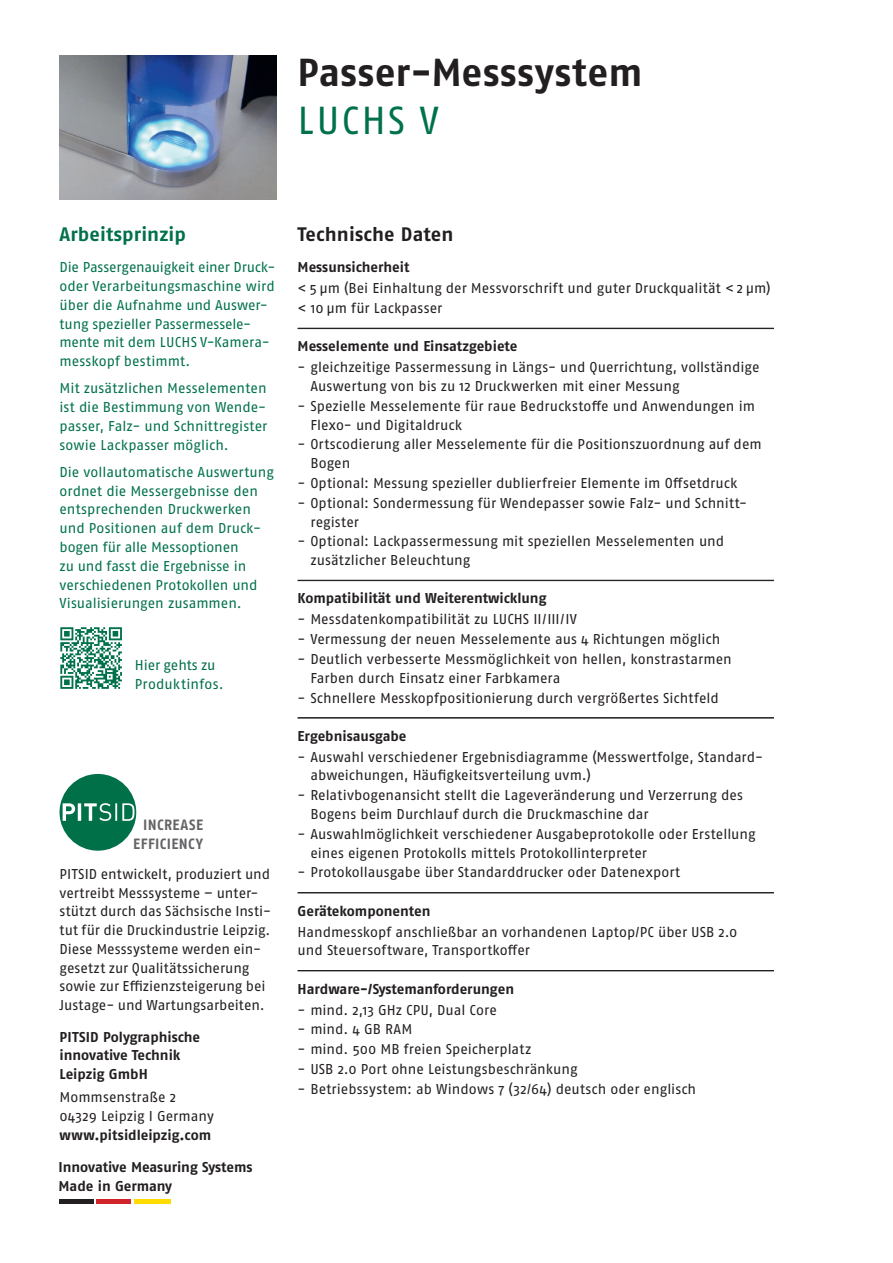
<style>
.page{position:relative;width:893px;height:1263px;background:#fff}
.page>*{position:absolute;margin:0;border:0;box-sizing:border-box;transform-origin:0 0}
.t1{font:700 39px "Fago Pro";letter-spacing:.015em;color:#231f20}
.t2{font:39px "Fago Pro";letter-spacing:.055em;color:#00714c}
.t3{font:700 19.5px "Fago Pro";letter-spacing:.005em;color:#231f20}
.t4{font:700 19.5px "Fago Pro";letter-spacing:.005em;color:#00714c}
.t5{font:700 14.85px/19.2px "Fago Pro";letter-spacing:.03em;color:#636366;text-align:right;scale:.95 1}
.t6{font:14.25px/18.8px "Fago Pro";color:#231f20}
.t7{font:14.25px/18.8px "Fago Pro";color:#00714c}
.t8{font:700 14.25px/18.8px "Fago Pro";letter-spacing:-.005em;color:#231f20}
.t9{font:14.25px/18.8px "Fago Pro";color:#007049}
</style>
<div class="page">
<hr style="left:298px;top:328px;width:476px;height:1px;background:#231f20">
<hr style="left:298px;top:580px;width:476px;height:1px;background:#231f20">
<hr style="left:298px;top:717px;width:476px;height:1px;background:#231f20">
<hr style="left:298px;top:718px;width:476px;height:1px;background:#231f20">
<hr style="left:298px;top:892px;width:476px;height:1px;background:#231f20">
<hr style="left:298px;top:893px;width:476px;height:1px;background:#231f20">
<hr style="left:298px;top:970px;width:476px;height:1px;background:#231f20">
<hr style="left:298px;top:971px;width:476px;height:1px;background:#231f20">
<img style="left:60px;top:55px;width:216px;height:145px">
<svg style="left:60px;top:627px;width:62px;height:62px"></svg>
<div style="left:60px;top:774px;width:76px;height:77px;background:#007049;border-radius:50%"></div>
<svg style="left:63px;top:803px;width:72px;height:18px"></svg>
<hr style="left:60px;top:1199px;width:34px;height:4px;background:#231f20">
<hr style="left:97px;top:1199px;width:34px;height:4px;background:#d1232a">
<hr style="left:134px;top:1199px;width:36px;height:4px;background:#ffdb01">
<h1 class="t1" style="left:298px;top:49px;width:346px">Passer-Messsystem</h1>
<h1 class="t2" style="left:298px;top:97px;width:143px">LUCHS V</h1>
<h2 class="t4" style="left:60px;top:222px;width:128px">Arbeitsprinzip</h2>
<p class="t7" style="left:60px;top:258px;width:217px">Die Passergenauigkeit einer Druck&shy;oder Verarbeitungsmaschine wird über die Aufnahme und Auswer&shy;tung spezieller Passermessele&shy;mente mit dem LUCHS V-Kamera&shy;messkopf bestimmt.</p>
<p class="t7" style="left:60px;top:379px;width:209px;text-align:justify">Mit zusätzlichen Messelementen ist die Bestimmung von Wende&shy;passer, Falz- und Schnittregister sowie Lackpasser möglich.</p>
<p class="t7" style="left:60px;top:463px;width:216px">Die vollautomatische Auswertung ordnet die Messergebnisse den entsprechenden Druckwerken und Positionen auf dem Druck&shy;bogen für alle Messoptionen<br>zu und fasst die Ergebnisse in verschiedenen Protokollen und<br>Visualisierungen zusammen.</p>
<p class="t9" style="left:135px;top:656px;width:90px">Hier gehts zu<br>Produktinfos.</p>
<p class="t5" style="left:133px;top:815px;width:75px">INCREASE<br>EFFICIENCY</p>
<p class="t6" style="left:60px;top:864px;width:213px">PITSID entwickelt, produziert und vertreibt Messsysteme – unter&shy;stützt durch das Sächsische Insti&shy;tut für die Druckindustrie Leipzig.<br>Diese Messsysteme werden ein&shy;gesetzt zur Qualitätssicherung sowie zur Effizienzsteigerung bei Justage- und Wartungsarbeiten.</p>
<p class="t8" style="left:60px;top:1027px;width:142px">PITSID Polygraphische innovative Technik<br>Leipzig GmbH</p>
<p class="t6" style="left:60px;top:1088px;width:156px">Mommsenstraße 2<br>04329 Leipzig Ⅰ Germany</p>
<p class="t8" style="left:60px;top:1125px;width:153px">www.pitsidleipzig.com</p>
<p class="t8" style="left:58px;top:1157px;width:196px">Innovative Measuring Systems<br>Made in Germany</p>
<h2 class="t3" style="left:298px;top:222px;width:157px">Technische Daten</h2>
<p class="t8" style="left:298px;top:258px;width:113px">Messunsicherheit</p>
<p class="t6" style="left:298px;top:278px;width:474px;line-height:19.8px">&lt; 5 µm (Bei Einhaltung der Messvorschrift und guter Druckqualität &lt; 2 µm) &lt; 10 µm für Lackpasser</p>
<p class="t8" style="left:298px;top:337px;width:221px">Messelemente und Einsatzgebiete</p>
<p class="t6" style="left:310px;top:358px;width:451px;text-indent:-13px">- gleichzeitige Passermessung in Längs- und Querrichtung, vollständige<br>Auswertung von bis zu 12 Druckwerken mit einer Messung</p>
<p class="t6" style="left:310px;top:396px;width:446px;text-indent:-13px">- Spezielle Messelemente für raue Bedruckstoffe und Anwendungen im<br>Flexo- und Digitaldruck</p>
<p class="t6" style="left:310px;top:435px;width:453px;text-indent:-13px">- Ortscodierung aller Messelemente für die Positionszuordnung auf dem<br>Bogen</p>
<p class="t6" style="left:298px;top:474px;width:441px">- Optional: Messung spezieller dublierfreier Elemente im Offsetdruck</p>
<p class="t6" style="left:310px;top:493px;width:438px;text-indent:-13px">- Optional: Sondermessung für Wendepasser sowie Falz- und Schnitt&shy;register</p>
<p class="t6" style="left:310px;top:532px;width:415px;text-indent:-13px">- Optional: Lackpassermessung mit speziellen Messelementen und zusätzlicher Beleuchtung</p>
<p class="t8" style="left:298px;top:589px;width:251px">Kompatibilität und Weiterentwicklung</p>
<p class="t6" style="left:298px;top:610px;width:281px">- Messdatenkompatibilität zu LUCHS II/III/IV</p>
<p class="t6" style="left:298px;top:630px;width:424px">- Vermessung der neuen Messelemente aus 4 Richtungen möglich</p>
<p class="t6" style="left:310px;top:649px;width:423px;text-indent:-13px">- Deutlich verbesserte Messmöglichkeit von hellen, konstrastarmen<br>Farben durch Einsatz einer Farbkamera</p>
<p class="t6" style="left:298px;top:688px;width:423px">- Schnellere Messkopfpositionierung durch vergrößertes Sichtfeld</p>
<p class="t8" style="left:298px;top:726px;width:110px">Ergebnisausgabe</p>
<p class="t6" style="left:310px;top:747px;width:454px;text-indent:-13px">- Auswahl verschiedener Ergebnisdiagramme (Messwertfolge, Standard&shy;abweichungen, Häufigkeitsverteilung uvm.)</p>
<p class="t6" style="left:310px;top:786px;width:434px;text-indent:-13px">- Relativbogenansicht stellt die Lageveränderung und Verzerrung des<br>Bogens beim Durchlauf durch die Druckmaschine dar</p>
<p class="t6" style="left:310px;top:824px;width:447px;text-indent:-13px">- Auswahlmöglichkeit verschiedener Ausgabeprotokolle oder Erstellung eines eigenen Protokolls mittels Protokollinterpreter</p>
<p class="t6" style="left:298px;top:863px;width:384px">- Protokollausgabe über Standarddrucker oder Datenexport</p>
<p class="t8" style="left:298px;top:901px;width:134px">Gerätekomponenten</p>
<p class="t6" style="left:298px;top:922px;width:441px">Handmesskopf anschließbar an vorhandenen Laptop/PC über USB 2.0 und Steuersoftware, Transportkoffer</p>
<p class="t8" style="left:298px;top:979px;width:218px">Hardware-/Systemanforderungen</p>
<p class="t6" style="left:298px;top:1000px;width:201px">- mind. 2,13 GHz CPU, Dual Core</p>
<p class="t6" style="left:298px;top:1020px;width:116px">- mind. 4 GB RAM</p>
<p class="t6" style="left:298px;top:1040px;width:235px">- mind. 500 MB freien Speicherplatz</p>
<p class="t6" style="left:298px;top:1059px;width:281px">- USB 2.0 Port ohne Leistungsbeschränkung</p>
<p class="t6" style="left:298px;top:1079px;width:400px">- Betriebssystem: ab Windows 7 (32/64) deutsch oder englisch</p>
</div>
